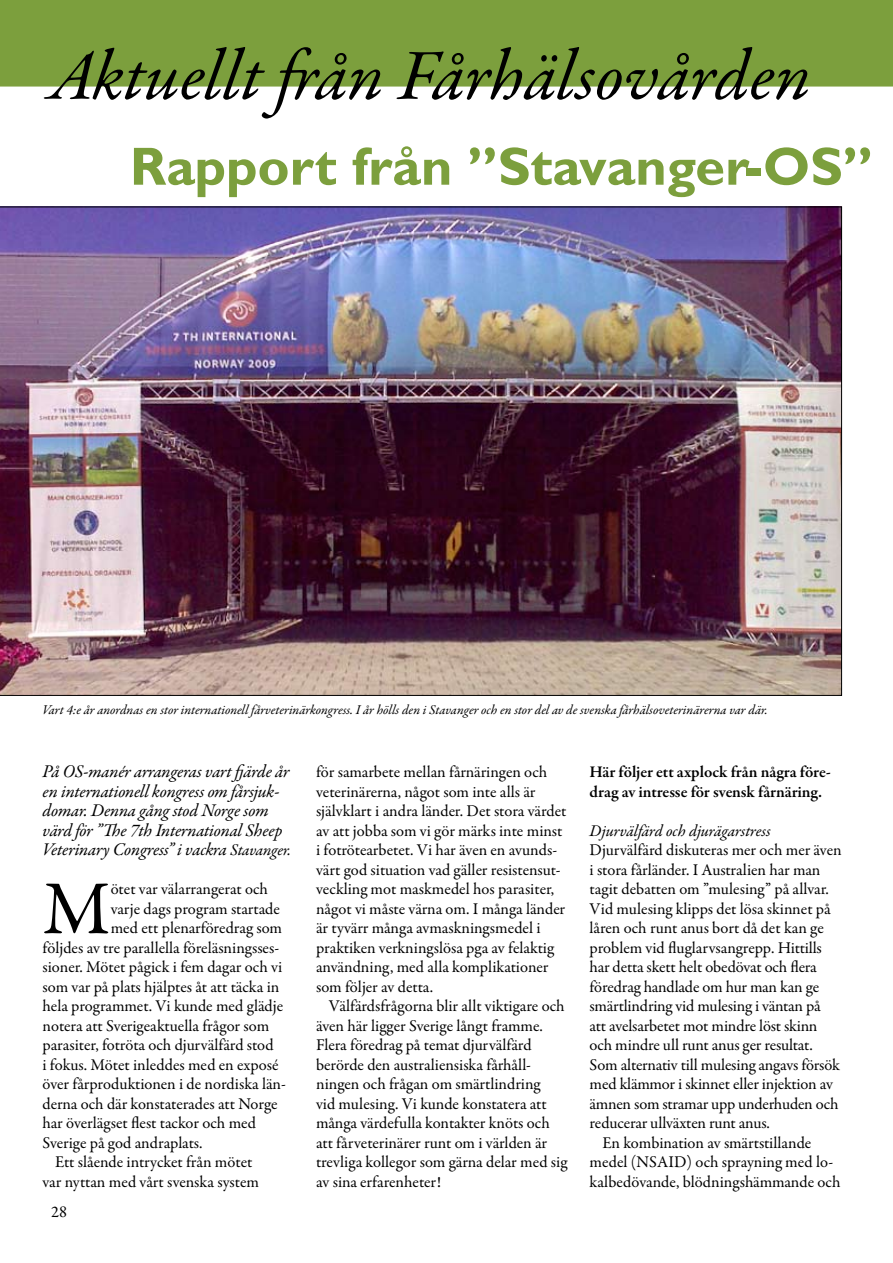
<style>
.page{position:relative;width:893px;height:1263px;background:#fff}
.page>*{position:absolute;margin:0;border:0;box-sizing:border-box;transform-origin:0 0}
.t1{font:76.65px "Garamond Premr Pro";color:#000}
.t2{font:italic 72px "Garamond Premr Pro";color:#000}
.t3{font:700 54px "Gill Sans";color:#7c9f3d}
.t4{font:italic 18px/19.5px "Garamond Premr Pro";letter-spacing:-.015em;color:#000}
.t5{font:16.5px/19.5px "Garamond Premr Pro";letter-spacing:-.005em;color:#000}
.t6{font:600 16.5px/19.5px "Garamond Premr Pro";color:#000}
.t7{font:italic 16.5px "Garamond Premr Pro";letter-spacing:-.005em;color:#000}
.t8{font:italic 13.5px "Garamond Premr Pro";color:#000}
.s1{font-size:16.5px}
</style>
<div class="page">
<div style="left:0;top:0;width:892px;height:87px;background:#7c9f3d"></div>
<svg style="left:892px;top:0;width:1px;height:87px"></svg>
<img style="left:0;top:207px;width:842px;height:489px">
<h2 class="t2" style="left:48px;top:31px;width:764px">Aktuellt från Fårhälsovården</h2>
<h3 class="t3" style="left:130px;top:134px;width:745px">Rapport från ”Stavanger-OS”</h3>
<p class="t8" style="left:43px;top:702px;width:727px">Vart 4:e år anordnas en stor internationell fårveterinärkongress. I år hölls den i Stavanger och en stor del av de svenska fårhälsoveterinärerna var där.</p>
<p class="t4" style="left:43px;top:763px;width:250px">På OS-manér arrangeras vart fjärde år en internationell kongress om fårsjuk&shy;domar. Denna gång stod Norge som värd för ”The 7th International Sheep Veterinary Congress” i vackra <span class="s1">Stavanger.</span></p>
<h1 class="t1" style="left:43px;top:863px;width:70px">M</h1>
<p class="t5" style="left:111px;top:879px;width:159px">ötet var välarrangerat och</p>
<p class="t5" style="left:111px;top:899px;width:171px">varje dags program startade</p>
<p class="t5" style="left:111px;top:918px;width:173px">med ett plenarföredrag som</p>
<p class="t5" style="left:43px;top:938px;width:238px">följdes av tre parallella föreläsningsses-</p>
<p class="t5" style="left:43px;top:957px;width:241px">sioner. Mötet pågick i fem dagar och vi</p>
<p class="t5" style="left:43px;top:977px;width:238px">som var på plats hjälptes åt att täcka in</p>
<p class="t5" style="left:43px;top:996px;width:242px">hela programmet. Vi kunde med glädje</p>
<p class="t5" style="left:43px;top:1016px;width:228px">notera att Sverigeaktuella frågor som</p>
<p class="t5" style="left:43px;top:1035px;width:233px">parasiter, fotröta och djurvälfärd stod</p>
<p class="t5" style="left:43px;top:1055px;width:237px">i fokus. Mötet inleddes med en exposé</p>
<p class="t5" style="left:43px;top:1074px;width:245px">över fårproduktionen i de nordiska län-</p>
<p class="t5" style="left:43px;top:1094px;width:237px">derna och där konstaterades att Norge</p>
<p class="t5" style="left:43px;top:1113px;width:215px">har överlägset flest tackor och med</p>
<p class="t5" style="left:43px;top:1133px;width:162px">Sverige på god andraplats.</p>
<p class="t5" style="left:55px;top:1152px;width:199px">Ett slående intrycket från mötet</p>
<p class="t5" style="left:43px;top:1172px;width:218px">var nyttan med vårt svenska system</p>
<p class="t5" style="left:51px;top:1202px;width:18px">28</p>
<p class="t5" style="left:316px;top:762px;width:252px">för samarbete mellan fårnäringen och veterinärerna, något som inte alls är självklart i andra länder. Det stora värdet av att jobba som vi gör märks inte minst i fotrötearbetet. Vi har även en avunds&shy;värt god situation vad gäller resistensut&shy;veckling mot maskmedel hos parasiter, något vi måste värna om. I många länder är tyvärr många avmaskningsmedel i praktiken verkningslösa pga av felaktig användning, med alla komplikationer som följer av detta.</p>
<p class="t5" style="left:316px;top:996px;width:253px;text-indent:13px">Välfärdsfrågorna blir allt viktigare och även här ligger Sverige långt framme.<br>Flera föredrag på temat djurvälfärd berörde den australiensiska fårhåll&shy;ningen och frågan om smärtlindring<br>vid mulesing. Vi kunde konstatera att många värdefulla kontakter knöts och att fårveterinärer runt om i världen är trevliga kollegor som gärna delar med sig av sina erfarenheter!</p>
<p class="t6" style="left:590px;top:762px;width:243px">Här följer ett axplock från några före&shy;drag av intresse för svensk fårnäring.</p>
<p class="t7" style="left:590px;top:820px;width:183px">Djurvälfärd och djurägarstress</p>
<p class="t5" style="left:590px;top:841px;width:254px">Djurvälfärd diskuteras mer och mer även</p>
<p class="t5" style="left:590px;top:860px;width:232px">i stora fårländer. I Australien har man</p>
<p class="t5" style="left:590px;top:880px;width:241px">tagit debatten om ”mulesing” på allvar.</p>
<p class="t5" style="left:590px;top:899px;width:243px">Vid mulesing klipps det lösa skinnet på</p>
<p class="t5" style="left:590px;top:919px;width:236px">låren och runt anus bort då det kan ge</p>
<p class="t5" style="left:590px;top:938px;width:234px">problem vid fluglarvsangrepp. Hittills</p>
<p class="t5" style="left:590px;top:958px;width:229px">har detta skett helt obedövat och flera</p>
<p class="t5" style="left:590px;top:977px;width:231px">föredrag handlade om hur man kan ge</p>
<p class="t5" style="left:590px;top:997px;width:233px">smärtlindring vid mulesing i väntan på</p>
<p class="t5" style="left:590px;top:1016px;width:229px">att avelsarbetet mot mindre löst skinn</p>
<p class="t5" style="left:590px;top:1036px;width:225px">och mindre ull runt anus ger resultat.</p>
<p class="t5" style="left:590px;top:1055px;width:252px">Som alternativ till mulesing angavs försök</p>
<p class="t5" style="left:590px;top:1075px;width:245px">med klämmor i skinnet eller injektion av</p>
<p class="t5" style="left:590px;top:1094px;width:250px">ämnen som stramar upp underhuden och</p>
<p class="t5" style="left:590px;top:1114px;width:182px">reducerar ullväxten runt anus.</p>
<p class="t5" style="left:602px;top:1133px;width:210px">En kombination av smärtstillande</p>
<p class="t5" style="left:590px;top:1153px;width:245px">medel (NSAID) och sprayning med lo-</p>
<p class="t5" style="left:590px;top:1172px;width:252px">kalbedövande, blödningshämmande och</p>
</div>
